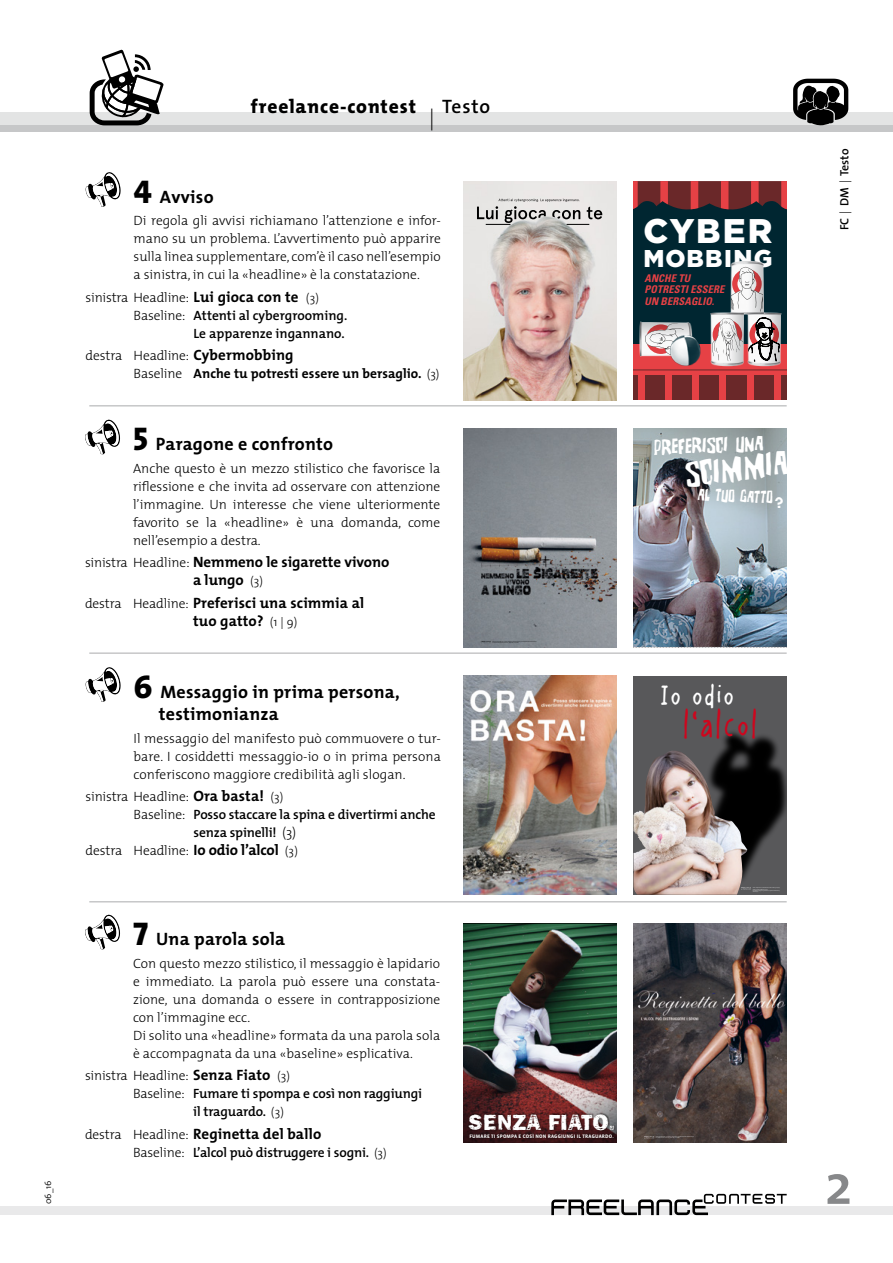
<style>
.page{position:relative;width:893px;height:1263px;background:#fff}
.page>*{position:absolute;margin:0;border:0;box-sizing:border-box;transform-origin:0 0}
.t1{font:600 57px "The Mix";color:#87888a}
.t2{font:900 34.2px "Gotham HTF";letter-spacing:.055em;color:#fff}
.t3{font:29.55px "A Little Pot";letter-spacing:.12em;color:#cd071e}
.t4{font:29.4px "Brutality Extra";color:#fff}
.t5{font:26.1px "A Little Pot";letter-spacing:.11em;color:#fff}
.t6{font:900 24.3px "Gotham HTF";letter-spacing:.06em;color:#fff}
.t7{font:22.8px "Frankie";color:#fff}
.t8{font:200 21.9px "The Mix";color:#000}
.t9{font:800 19.5px "The Mix";letter-spacing:.045em;color:#000}
.t10{font:600 19.5px "The Mix";letter-spacing:.045em;color:#000}
.t11{font:18.15px "Brutality Extra";color:#fff}
.t12{font:700 18px/22.5px "The Mix";letter-spacing:.015em;color:#000}
.t13{font:700 15.9px "Dirty 26";color:#fff}
.t14{font:700 15px/18px "The Mix";letter-spacing:.01em;color:#000}
.t15{font:14.4px "Brutality Extra";color:#fff}
.t16{font:300 13.5px/18px "The Mix";color:#000;text-align:justify}
.t17{font:600 13.5px "The Mix";letter-spacing:-.01em;color:#000}
.t18{font:700 13.5px/18px "The Mix";letter-spacing:.005em;color:#000}
.t19{font:600 12px "The Mix";letter-spacing:-.005em;color:#000}
.t20{font:italic 700 condensed 10.65px/11.7px "Univers";letter-spacing:.01em;color:#e64145}
.t21{font:300 9px "The Mix";color:#000}
.t22{font:700 5.1px "Vista Sans OT";letter-spacing:.03em;color:#fff}
.s1{font-family:"The Mix Extra Bold Caps";font-weight:400;font-size:33px}
.s2{font-weight:700;font-size:15px}
.s3{font-size:12px}
.s4{font-weight:300}
.s5{font-size:15px}
.s6{font-weight:300;font-size:12px}
.s7{font-weight:300;font-size:13.5px}
</style>
<div class="page">
<div style="left:0;top:125px;width:893px;height:7px;background:#c6c7c8"></div>
<div style="left:0;top:112px;width:893px;height:13px;background:#e3e4e4"></div>
<svg style="left:793px;top:79px;width:55px;height:46px"></svg>
<div style="left:0;top:1206px;width:893px;height:9px;background:#e9e9ea"></div>
<svg style="left:551px;top:1194px;width:236px;height:21px"></svg>
<svg style="left:86px;top:172px;width:35px;height:35px"></svg>
<svg style="left:85px;top:419px;width:35px;height:35px"></svg>
<svg style="left:90px;top:50px;width:74px;height:75px"></svg>
<img style="left:463px;top:181px;width:154px;height:219px">
<svg style="left:477px;top:199px;width:125px;height:26px;background:#bcbbba"></svg>
<img style="left:463px;top:428px;width:154px;height:219px">
<svg style="left:481px;top:641px;width:10px;height:2px"></svg>
<div style="left:633px;top:195px;width:154px;height:165px;background:#002631"></div>
<div style="left:633px;top:371px;width:154px;height:29px;background:#6a2829"></div>
<div style="left:633px;top:344px;width:154px;height:31px;background:#e64145"></div>
<svg style="left:633px;top:181px;width:154px;height:29px;background:#772d30"></svg>
<div style="left:638px;top:373px;width:7px;height:27px;background:#e64145"></div>
<div style="left:665px;top:373px;width:7px;height:27px;background:#e64145"></div>
<div style="left:693px;top:373px;width:6px;height:27px;background:#e64145"></div>
<div style="left:720px;top:373px;width:6px;height:27px;background:#e64145"></div>
<div style="left:747px;top:373px;width:6px;height:27px;background:#e64145"></div>
<div style="left:774px;top:373px;width:6px;height:27px;background:#e64145"></div>
<hr style="left:633px;top:370px;width:154px;height:1px;background:#6a2829">
<img style="left:747px;top:313px;width:35px;height:54px">
<img style="left:730px;top:260px;width:34px;height:7px">
<img style="left:710px;top:313px;width:34px;height:54px">
<svg style="left:712px;top:267px;width:68px;height:95px"></svg>
<img style="left:639px;top:321px;width:53px;height:36px">
<svg style="left:645px;top:323px;width:39px;height:32px"></svg>
<img style="left:662px;top:328px;width:65px;height:43px">
<img style="left:633px;top:428px;width:154px;height:219px">
<hr style="left:89px;top:652px;width:698px;height:2px;background:#c6c7c8">
<hr style="left:89px;top:405px;width:698px;height:2px;background:#c6c7c8">
<hr style="left:89px;top:901px;width:698px;height:1px;background:#c6c7c8">
<svg style="left:86px;top:667px;width:35px;height:35px"></svg>
<img style="left:463px;top:676px;width:154px;height:219px">
<svg style="left:566px;top:888px;width:10px;height:3px"></svg>
<div style="left:633px;top:676px;width:154px;height:219px;background:#58585a"></div>
<img style="left:633px;top:756px;width:104px;height:139px">
<svg style="left:665px;top:732px;width:122px;height:162px"></svg>
<svg style="left:85px;top:914px;width:35px;height:35px"></svg>
<img style="left:633px;top:924px;width:154px;height:218px">
<svg style="left:644px;top:1136px;width:10px;height:3px"></svg>
<img style="left:463px;top:924px;width:154px;height:219px">
<div style="left:468px;top:1112px;width:148px;height:27px;background:#000;opacity:.53"></div>
<p class="t21" style="left:41px;top:1204px;width:25px;rotate:-90deg">06_16</p>
<h3 class="t9" style="left:251px;top:90px;width:167px">freelance-contest</h3>
<h3 class="t8" style="left:429px;top:100px;width:8px">|</h3>
<h3 class="t10" style="left:442px;top:90px;width:50px">Testo</h3>
<h3 class="t12" style="left:134px;top:185px;width:82px"><span class="s1">4</span> Avviso</h3>
<p class="t16" style="left:134px;top:211px;width:309px">Di regola gli avvisi richiamano l’attenzione e infor&shy;mano su un problema. L’avvertimento può apparire sulla linea supplementare, com’è il caso nell’esempio a sinistra, in cui la «headline» è la constatazione.</p>
<p class="t16" style="left:86px;top:287px;width:235px">sinistra Headline: <span class="s2">Lui gioca con te</span> <span class="s3">(3)</span></p>
<p class="t17" style="left:134px;top:304px;width:215px"><span class="s4">Baseline:</span> Attenti al cybergrooming.</p>
<p class="t17" style="left:194px;top:322px;width:152px">Le apparenze ingannano.</p>
<p class="t18" style="left:134px;top:346px;width:307px;text-indent:-48px"><span class="s4">destra Headline:</span> <span class="s5">Cybermobbing<br></span><span class="s4">Baseline</span> Anche tu potresti essere un bersaglio. <span class="s6">(3)</span></p>
<h3 class="t12" style="left:133px;top:432px;width:201px"><span class="s1">5</span> Paragone e confronto</h3>
<p class="t16" style="left:133px;top:459px;width:309px">Anche questo è un mezzo stilistico che favorisce la riflessione e che invita ad osservare con attenzione l’immagine. Un interesse che viene ulteriormente favorito se la «headline» è una domanda, come nell’esempio a destra.</p>
<p class="t14" style="left:193px;top:553px;width:198px;text-indent:-108px"><span class="s7">sinistra Headline:</span> Nemmeno le sigarette vivono a lungo <span class="s6">(3)</span></p>
<p class="t14" style="left:193px;top:593px;width:173px;text-indent:-108px"><span class="s7">destra Headline:</span> Preferisci una scimmia al tuo gatto? <span class="s6">(1 | 9)</span></p>
<h3 class="t12" style="left:159px;top:680px;width:242px;text-indent:-25px"><span class="s1">6</span> Messaggio in prima persona, testimonianza</h3>
<p class="t16" style="left:134px;top:729px;width:309px">Il messaggio del manifesto può commuovere o tur&shy;bare. I cosiddetti messaggio-io o in prima persona conferiscono maggiore credibilità agli slogan.</p>
<p class="t16" style="left:86px;top:787px;width:199px">sinistra Headline: <span class="s2">Ora basta!</span> <span class="s3">(3)</span></p>
<p class="t17" style="left:134px;top:803px;width:304px"><span class="s4">Baseline:</span> Posso staccare la spina e divertirmi anche</p>
<p class="t17" style="left:194px;top:821px;width:104px">senza spinelli! <span class="s4">(3)</span></p>
<p class="t16" style="left:86px;top:841px;width:214px">destra Headline: <span class="s2">Io odio l’alcol</span> <span class="s3">(3)</span></p>
<h3 class="t12" style="left:133px;top:927px;width:154px"><span class="s1">7</span> Una parola sola</h3>
<p class="t16" style="left:133px;top:954px;width:309px;text-align:left">Con questo mezzo stilistico, il messaggio è lapidario e immediato. La parola può essere una constata&shy;zione, una domanda o essere in contrapposizione con l’immagine ecc.<br>Di solito una «headline» formata da una parola sola è accompagnata da una «baseline» esplicativa.</p>
<p class="t16" style="left:85px;top:1066px;width:206px">sinistra Headline: <span class="s2">Senza Fiato</span> <span class="s3">(3)</span></p>
<p class="t17" style="left:133px;top:1082px;width:290px"><span class="s4">Baseline:</span> Fumare ti spompa e così non raggiungi</p>
<p class="t17" style="left:193px;top:1100px;width:92px">il traguardo. <span class="s6">(3)</span></p>
<p class="t14" style="left:85px;top:1124px;width:238px"><span class="s7">destra Headline:</span> Reginetta del ballo</p>
<p class="t17" style="left:133px;top:1141px;width:255px"><span class="s4">Baseline:</span> L’alcol può distruggere i sogni. <span class="s6">(3)</span></p>
<h3 class="t7" style="left:468px;top:1108px;width:149px">SENZA FIATO.</h3>
<p class="t22" style="left:469px;top:1133px;width:146px">FUMARE TI SPOMPA E COSÌ NON RAGGIUNGI IL TRAGUARDO.</p>
<h2 class="t2" style="left:643px;top:211px;width:130px">CYBER</h2>
<h3 class="t6" style="left:643px;top:244px;width:131px">MOBBING</h3>
<p class="t20" style="left:644px;top:272px;width:82px">ANCHE TU<br>POTRESTI ESSERE<br>UN BERSAGLIO.</p>
<h3 class="t11" style="left:653px;top:438px;width:113px;rotate:-2deg">Preferisci una</h3>
<h3 class="t4" style="left:683px;top:461px;width:106px;rotate:-7deg">scimmia</h3>
<p class="t15" style="left:697px;top:487px;width:78px;rotate:2deg">al tuo gatto</p>
<p class="t13" style="left:775px;top:493px;width:10px">?</p>
<h3 class="t5" style="left:661px;top:681px;width:74px">Io odio</h3>
<h3 class="t3" style="left:684px;top:709px;width:74px">l‘alcol</h3>
<p class="t19" style="left:834px;top:230px;width:83px;rotate:-90deg">FC <span class="s4">|</span> DM <span class="s4">|</span> Testo</p>
<h1 class="t1" style="left:825px;top:1137px;width:29px">2</h1>
</div>
